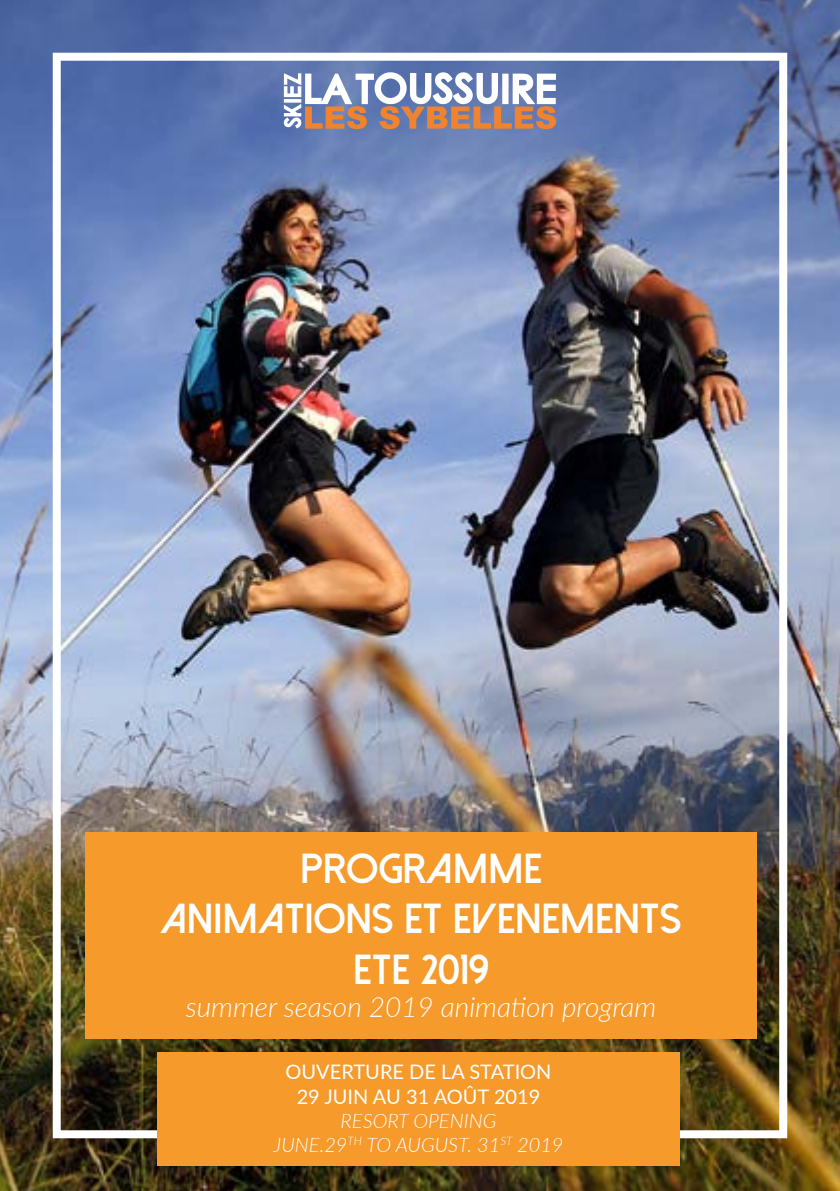
<style>
.page{position:relative;width:840px;height:1191px;background:#fff}
.page>*{position:absolute;margin:0;border:0;box-sizing:border-box;transform-origin:0 0}
.t1{font:800 42px/50.4px "Dolce Vita";color:#fff;text-align:center}
.t2{font:italic 300 28px "Lato";color:#fff}
.t3{font:italic 300 20px/24px "Lato";color:#fff;text-align:center}
.t4{font:20px/24px "Lato";color:#fff;text-align:center}
</style>
<div class="page">
<img style="left:0;top:0;width:839px;height:1191px">
<div style="left:53px;top:53px;width:733px;height:1085px;border:8px solid #fff"></div>
<svg style="left:283px;top:72px;width:272px;height:57px"></svg>
<div style="left:85px;top:832px;width:671px;height:206px;background:#f59a2b"></div>
<div style="left:157px;top:1052px;width:522px;height:113px;background:#f59a2b"></div>
<h1 class="t1" style="left:160px;top:843px;width:522px">PROGRAMME<br>ANIMATIONS ET EVENEMENTS ete 2019</h1>
<h2 class="t2" style="left:186px;top:988px;width:472px">summer season 2019 animation program</h2>
<p class="t4" style="left:285px;top:1059px;width:267px">OUVERTURE DE LA STATION<br>29 JUIN AU 31 AOÛT 2019</p>
<p class="t3" style="left:273px;top:1107px;width:291px">RESORT OPENING<br>JUNE.29<sup>TH</sup> TO AUGUST. 31<sup>ST</sup> 2019</p>
</div>
